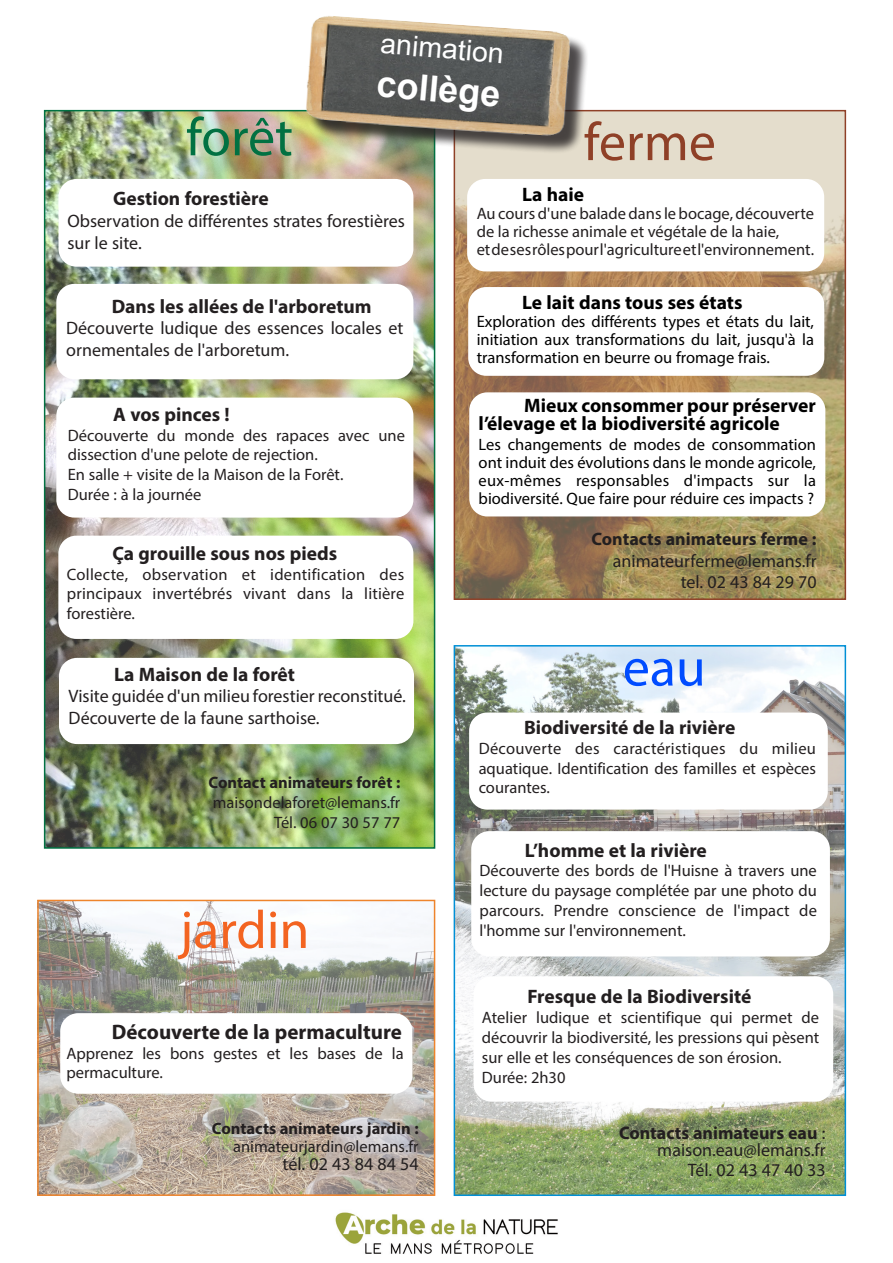
<style>
.page{position:relative;width:893px;height:1263px;background:#fff}
.page>*{position:absolute;margin:0;border:0;box-sizing:border-box;transform-origin:0 0}
.t1{font:54px "Myriad Pro";color:#f36421}
.t2{font:54px "Myriad Pro";letter-spacing:-.005em;color:#017142}
.t3{font:54px "Myriad Pro";color:#8f4027}
.t4{font:54px "Myriad Pro";color:#004cff}
.t5{font:700 36px "Arial";color:#fff}
.t6{font:28.5px "Arial";color:#fff}
.Normal_e{font:700 21px "Myriad Pro";color:#231f20}
.Normal_e-2{font:700 19.5px "Myriad Pro";color:#231f20}
.Normal_e-3{font:700 19.5px/18px "Myriad Pro";color:#000}
.Normal_e-4{font:18px/21.6px "Myriad Pro";color:#231f20}
.Normal_e-5{font:700 18px "Myriad Pro";color:#231f20}
.Normal_e-6{font:16.5px/19.8px "Myriad Pro";color:#231f20;text-align:justify}
.Normal_e-7{font:16.5px/18px "Myriad Pro";color:#000}
.Normal_e-8{font:700 16.5px "Myriad Pro";color:#231f20}
.s1{font-weight:400}
</style>
<div class="page">
<img style="left:457px;top:648px;width:386px;height:545px">
<div style="left:454px;top:645px;width:392px;height:551px;border:2px solid #008fd5"></div>
<div style="left:469px;top:712px;width:359px;height:98px;background:#fff;border-radius:18px"></div>
<div style="left:471px;top:831px;width:359px;height:125px;background:#fff;border-radius:18px"></div>
<div style="left:473px;top:976px;width:360px;height:126px;background:#fff;border-radius:18px"></div>
<img style="left:40px;top:903px;width:392px;height:290px">
<div style="left:37px;top:900px;width:398px;height:296px;border:2px solid #ee842c"></div>
<div style="left:60px;top:1013px;width:352px;height:81px;background:#fff;border-radius:18px"></div>
<img style="left:457px;top:113px;width:386px;height:484px">
<div style="left:454px;top:110px;width:392px;height:490px;border:2px solid #8f4027"></div>
<div style="left:467px;top:179px;width:357px;height:92px;background:#fff;border-radius:18px"></div>
<div style="left:468px;top:287px;width:356px;height:89px;background:#fff;border-radius:18px"></div>
<div style="left:469px;top:392px;width:356px;height:124px;background:#fff;border-radius:18px"></div>
<img style="left:47px;top:113px;width:385px;height:733px">
<div style="left:44px;top:110px;width:391px;height:739px;border:2px solid #017142"></div>
<div style="left:58px;top:179px;width:355px;height:88px;background:#fff;border-radius:18px"></div>
<div style="left:56px;top:284px;width:357px;height:95px;background:#fff;border-radius:18px"></div>
<div style="left:56px;top:398px;width:357px;height:120px;background:#fff;border-radius:18px"></div>
<div style="left:58px;top:536px;width:355px;height:103px;background:#fff;border-radius:18px"></div>
<div style="left:59px;top:658px;width:355px;height:86px;background:#fff;border-radius:18px"></div>
<div style="left:309px;top:19px;width:280px;height:135px;background:#231f20;opacity:.75"></div>
<img style="left:301px;top:16px;width:274px;height:123px">
<img style="left:335px;top:1212px;width:223px;height:42px">
<p class="t6" style="left:382px;top:24px;width:125px;rotate:5deg">animation</p>
<p class="t5" style="left:379px;top:58px;width:126px;rotate:5deg">collège</p>
<p class="t2" style="left:186px;top:104px;width:108px">forêt</p>
<p class="t3" style="left:584px;top:109px;width:134px">ferme</p>
<p class="Normal_e-2" style="left:113px;top:186px;width:157px">Gestion forestière</p>
<p class="Normal_e-4" style="left:68px;top:210px;width:339px">Observation de différentes strates forestières sur le site.</p>
<p class="Normal_e-2" style="left:112px;top:293px;width:262px">Dans les allées de l'arboretum</p>
<p class="Normal_e-4" style="left:66px;top:317px;width:339px">Découverte ludique des essences locales et ornementales de l'arboretum.</p>
<p class="Normal_e-2" style="left:113px;top:401px;width:118px">A vos pinces !</p>
<p class="Normal_e-6" style="left:68px;top:425px;width:339px">Découverte du monde des rapaces avec une dissection d'une pelote de rejection.</p>
<p class="Normal_e-6" style="left:68px;top:464px;width:277px">En salle + visite de la Maison de la Forêt.</p>
<p class="Normal_e-6" style="left:68px;top:484px;width:135px">Durée : à la journée</p>
<p class="Normal_e-2" style="left:112px;top:540px;width:226px">Ça grouille sous nos pieds</p>
<p class="Normal_e-6" style="left:67px;top:564px;width:339px">Collecte, observation et identification des principaux invertébrés vivant dans la litière forestière.</p>
<p class="Normal_e-2" style="left:114px;top:661px;width:182px">La Maison de la forêt</p>
<p class="Normal_e-4" style="left:69px;top:685px;width:339px">Visite guidée d'un milieu forestier reconstitué.<br>Découverte de la faune sarthoise.</p>
<p class="Normal_e-8" style="left:209px;top:772px;width:193px">Contact animateurs forêt :</p>
<p class="Normal_e-6" style="left:213px;top:792px;width:189px">maisondelaforet@lemans.fr</p>
<p class="Normal_e-6" style="left:274px;top:812px;width:128px">Tél. 06 07 30 57 77</p>
<p class="t1" style="left:180px;top:896px;width:131px">jardin</p>
<p class="Normal_e" style="left:112px;top:1018px;width:291px">Découverte de la permaculture</p>
<p class="Normal_e-6" style="left:66px;top:1043px;width:339px">Apprenez les bons gestes et les bases de la permaculture.</p>
<p class="Normal_e-8" style="left:212px;top:1118px;width:208px">Contacts animateurs jardin :</p>
<p class="Normal_e-6" style="left:233px;top:1136px;width:187px">animateurjardin@lemans.fr</p>
<p class="Normal_e-4" style="left:283px;top:1153px;width:137px">tél. 02 43 84 84 54</p>
<p class="Normal_e-3" style="left:522px;top:185px;width:64px">La haie</p>
<p class="Normal_e-6" style="left:477px;top:204px;width:339px;line-height:18px">Au cours d'une balade dans le bocage, découverte de la richesse animale et végétale de la haie,</p>
<p class="Normal_e-6" style="left:477px;top:239px;width:339px">et de ses rôles pour l'agriculture et l'environnement.</p>
<p class="Normal_e-3" style="left:522px;top:292px;width:222px">Le lait dans tous ses états</p>
<p class="Normal_e-7" style="left:477px;top:312px;width:339px;text-align:justify">Exploration des différents types et états du lait, initiation aux transformations du lait, jusqu'à la transformation en beurre ou fromage frais.</p>
<p class="Normal_e-3" style="left:479px;top:396px;width:339px;text-indent:45px">Mieux consommer pour préserver l’élevage et la biodiversité agricole</p>
<p class="Normal_e-7" style="left:479px;top:435px;width:339px">Les changements de modes de consommation ont induit des évolutions dans le monde agricole,</p>
<p class="Normal_e-7" style="left:479px;top:471px;width:339px">eux-mêmes responsables d'impacts sur la biodiversité. Que faire pour réduire ces impacts ?</p>
<p class="Normal_e-5" style="left:592px;top:527px;width:227px">Contacts animateurs ferme :</p>
<p class="Normal_e-4" style="left:613px;top:550px;width:205px">animateurferme@lemans.fr</p>
<p class="Normal_e-4" style="left:681px;top:571px;width:137px">tel. 02 43 84 29 70</p>
<p class="t4" style="left:623px;top:634px;width:84px">eau</p>
<p class="Normal_e-2" style="left:524px;top:715px;width:213px">Biodiversité de la rivière</p>
<p class="Normal_e-6" style="left:479px;top:738px;width:339px">Découverte des caractéristiques du milieu aquatique. Identification des familles et espèces courantes.</p>
<p class="Normal_e-2" style="left:525px;top:837px;width:183px">L’homme et la rivière</p>
<p class="Normal_e-6" style="left:479px;top:861px;width:339px">Découverte des bords de l'Huisne à travers une lecture du paysage complétée par une photo du parcours. Prendre conscience de l'impact de l'homme sur l'environnement.</p>
<p class="Normal_e-2" style="left:527px;top:984px;width:226px">Fresque de la Biodiversité</p>
<p class="Normal_e-6" style="left:482px;top:1007px;width:339px">Atelier ludique et scientifique qui permet de découvrir la biodiversité, les pressions qui pèsent sur elle et les conséquences de son érosion.</p>
<p class="Normal_e-6" style="left:482px;top:1067px;width:85px">Durée: 2h30</p>
<p class="Normal_e-5" style="left:619px;top:1121px;width:208px">Contacts animateurs eau <span class="s1">:</span></p>
<p class="Normal_e-4" style="left:657px;top:1139px;width:170px">maison.eau@lemans.fr</p>
<p class="Normal_e-4" style="left:688px;top:1158px;width:139px">Tél. 02 43 47 40 33</p>
</div>
